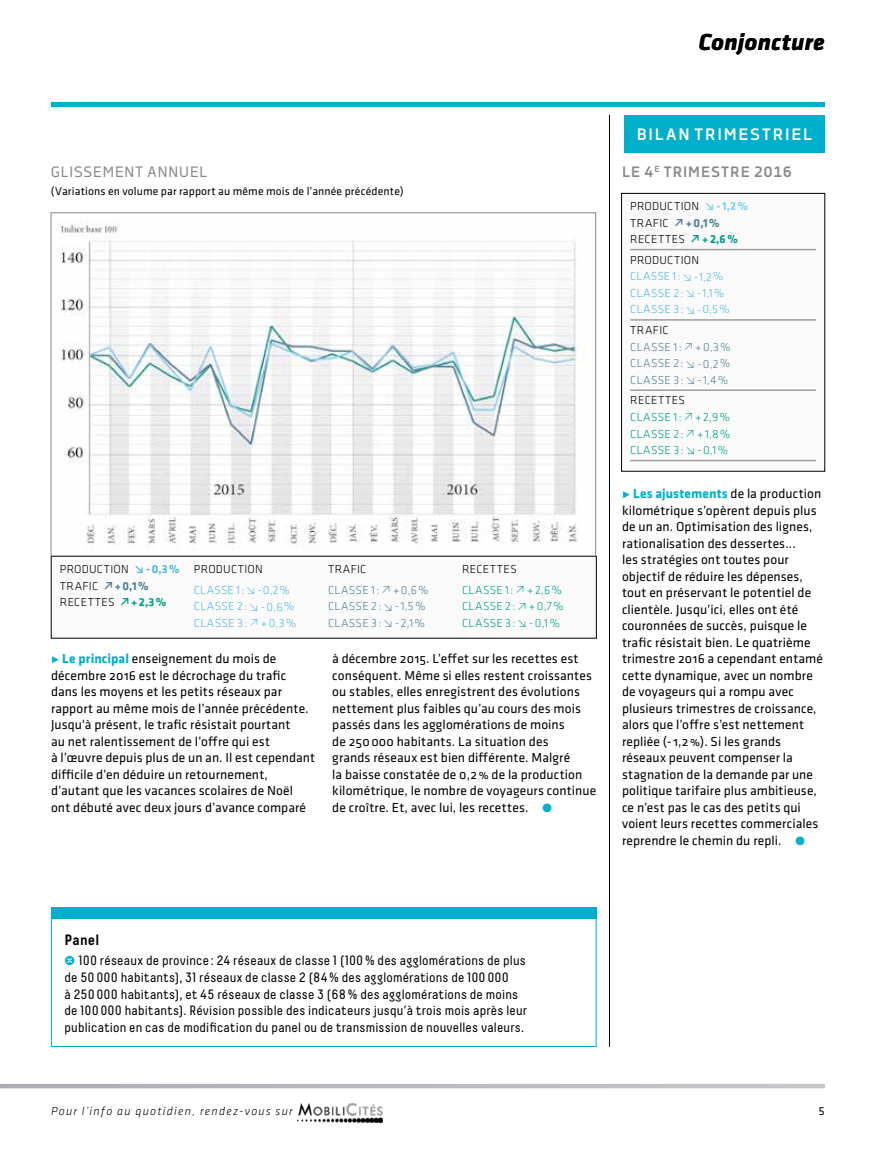
<style>
.page{position:relative;width:893px;height:1149px;background:#fff}
.page>*{position:absolute;margin:0;border:0;box-sizing:border-box;transform-origin:0 0}
.t1{font:italic 700 24px "Klavika";letter-spacing:.02em;color:#000}
.t2{font:700 16.5px "Decima Nova Pro";letter-spacing:.11em;color:#fff}
.t3{font:700 15px "Decima Nova Pro";letter-spacing:.07em;color:#878787}
.t4{font:15px "Decima Nova Pro";letter-spacing:.06em;color:#878787}
.t5{font:700 15px "Decima Pro";letter-spacing:.01em;color:#000}
.t6{font:13.5px/16.5px "Klavika";letter-spacing:.005em;color:#000}
.t7{font:13.5px/16.5px "Decima Pro";letter-spacing:.015em;color:#000}
.t8{font:300 12px/16.5px "Klavika";letter-spacing:.025em;color:#000}
.t9{font:300 12px/16.5px "Klavika";letter-spacing:.025em;color:#56b7e0}
.t10{font:300 12px/16.5px "Klavika";letter-spacing:.025em;color:#518196;text-align:justify}
.t11{font:300 12px/16.5px "Klavika";letter-spacing:.025em;color:#009f8c;text-align:justify}
.t12{font:italic 300 12px "Klavika";letter-spacing:.11em;color:#000}
.t13{font:12px "Klavika";color:#000}
.t14{font:11.7px "Klavika";letter-spacing:.01em;color:#000}
.s1{font-weight:700;color:#56b7e0}
.s2{font-weight:700;color:#518196}
.s3{font-weight:700;color:#009f8c}
.s4{font-weight:700;color:#00afcb}
.s5{font-family:"Chronicle Text G1";color:#00afcb}
.s6{font-weight:700;color:#83d0f5}
.s7{font-family:"Klavika";font-weight:500;color:#00afcb}
</style>
<div class="page">
<hr style="left:51px;top:102px;width:774px;height:4px;background:#00afcb">
<svg style="left:0;top:1083px;width:825px;height:4px;fill:#bebec2"></svg>
<img style="left:298px;top:1103px;width:84px;height:19px">
<div style="left:622px;top:193px;width:203px;height:278px;background:#fafafa"></div>
<hr style="left:630px;top:249px;width:186px;height:1px;background:#9d9d9c">
<hr style="left:630px;top:319px;width:186px;height:1px;background:#9d9d9c">
<hr style="left:630px;top:389px;width:186px;height:2px;background:#9d9d9c">
<hr style="left:630px;top:459px;width:186px;height:2px;background:#9d9d9c">
<div style="left:621px;top:193px;width:204px;height:278px;border:1px solid #000"></div>
<div style="left:51px;top:906px;width:545px;height:11px;background:#00afcb"></div>
<div style="left:51px;top:556px;width:545px;height:82px;background:#fafafa"></div>
<hr style="left:609px;top:115px;width:1px;height:931px;background:#000">
<div style="left:624px;top:115px;width:200px;height:38px;background:#00afcb"></div>
<img style="left:60px;top:222px;width:527px;height:328px">
<h1 class="t1" style="left:699px;top:25px;width:127px">Conjoncture</h1>
<p class="t4" style="left:51px;top:163px;width:158px">GLISSEMENT ANNUEL</p>
<p class="t14" style="left:51px;top:183px;width:354px">(Variations en volume par rapport au même mois de l’année précédente)</p>
<p class="t8" style="left:60px;top:560px;width:121px">PRODUCTION <span class="s1">• -0,3%<br></span>TRAFIC <span class="s2">•+0,1%<br></span>RECETTES <span class="s3">•+2,3%</span></p>
<p class="t8" style="left:194px;top:560px;width:70px">PRODUCTION</p>
<p class="t9" style="left:194px;top:581px;width:104px">CLASSE 1: • -0,2%<br>CLASSE 2: • -0,6%<br>CLASSE 3: • +0,3%</p>
<p class="t8" style="left:328px;top:560px;width:40px">TRAFIC</p>
<p class="t10" style="left:328px;top:581px;width:102px;text-align:left">CLASSE 1: • +0,6%<br>CLASSE 2: • -1,5%<br>CLASSE 3: • -2,1%</p>
<p class="t8" style="left:462px;top:560px;width:56px">RECETTES</p>
<p class="t11" style="left:462px;top:581px;width:103px;text-align:left">CLASSE 1: • +2,6%<br>CLASSE 2: • +0,7%<br>CLASSE 3: • -0,1%</p>
<p class="t6" style="left:51px;top:650px;width:266px"><span class="s4">• Le principal</span> enseignement du mois de décembre 2016 est le décrochage du trafic dans les moyens et les petits réseaux par rapport au même mois de l’année précédente.<br>Jusqu'à présent, le trafic résistait pourtant<br>au net ralentissement de l’offre qui est<br>à l’œuvre depuis plus de un an. Il est cependant difficile d’en déduire un retournement, d’autant que les vacances scolaires de Noël ont débuté avec deux jours d’avance comparé</p>
<p class="t6" style="left:332px;top:650px;width:265px">à décembre 2015. L’effet sur les recettes est conséquent. Même si elles restent croissantes ou stables, elles enregistrent des évolutions nettement plus faibles qu’au cours des mois passés dans les agglomérations de moins<br>de 250000 habitants. La situation des<br>grands réseaux est bien différente. Malgré<br>la baisse constatée de 0,2% de la production kilométrique, le nombre de voyageurs continue de croître. Et, avec lui, les recettes. <span class="s5">•</span></p>
<p class="t2" style="left:637px;top:125px;width:176px">BILAN TRIMESTRIEL</p>
<p class="t3" style="left:622px;top:163px;width:171px">LE 4<sup>E</sup> TRIMESTRE 2016</p>
<p class="t8" style="left:630px;top:198px;width:120px">PRODUCTION <span class="s6">• -1,2%<br></span>TRAFIC <span class="s2">• +0,1%<br></span>RECETTES <span class="s3">• +2,6%</span></p>
<p class="t8" style="left:630px;top:251px;width:70px">PRODUCTION</p>
<p class="t9" style="left:630px;top:268px;width:101px">CLASSE 1: • -1,2%<br>CLASSE 2: • -1,1%<br>CLASSE 3: • -0,5%</p>
<p class="t8" style="left:630px;top:322px;width:40px">TRAFIC</p>
<p class="t10" style="left:630px;top:338px;width:102px">CLASSE 1: • +0,3% CLASSE 2: • -0,2% CLASSE 3: • -1,4%</p>
<p class="t8" style="left:630px;top:392px;width:56px">RECETTES</p>
<p class="t11" style="left:630px;top:408px;width:102px">CLASSE 1: • +2,9% CLASSE 2: • +1,8% CLASSE 3: • -0,1%</p>
<p class="t6" style="left:622px;top:485px;width:202px"><span class="s4">• Les ajustements</span> de la production kilométrique s’opèrent depuis plus de un an. Optimisation des lignes, rationalisation des dessertes...<br>les stratégies ont toutes pour objectif de réduire les dépenses, tout en préservant le potentiel de clientèle. Jusqu’ici, elles ont été couronnées de succès, puisque le trafic résistait bien. Le quatrième trimestre 2016 a cependant entamé cette dynamique, avec un nombre de voyageurs qui a rompu avec plusieurs trimestres de croissance, alors que l’offre s’est nettement repliée (-1,2%). Si les grands réseaux peuvent compenser la stagnation de la demande par une politique tarifaire plus ambitieuse, ce n’est pas le cas des petits qui voient leurs recettes commerciales reprendre le chemin du repli. <span class="s5">•</span></p>
<p class="t5" style="left:65px;top:930px;width:36px">Panel</p>
<p class="t7" style="left:65px;top:952px;width:464px"><span class="s7">ˬ</span> 100 réseaux de province: 24 réseaux de classe 1 (100% des agglomérations de plus de 50000 habitants), 31 réseaux de classe 2 (84% des agglomérations de 100000<br>à 250000 habitants), et 45 réseaux de classe 3 (68% des agglomérations de moins de 100000 habitants). Révision possible des indicateurs jusqu’à trois mois après leur publication en cas de modification du panel ou de transmission de nouvelles valeurs.</p>
<p class="t12" style="left:51px;top:1103px;width:243px">Pour l’info au quotidien, rendez-vous sur</p>
<p class="t13" style="left:819px;top:1102px;width:8px">5</p>
</div>
